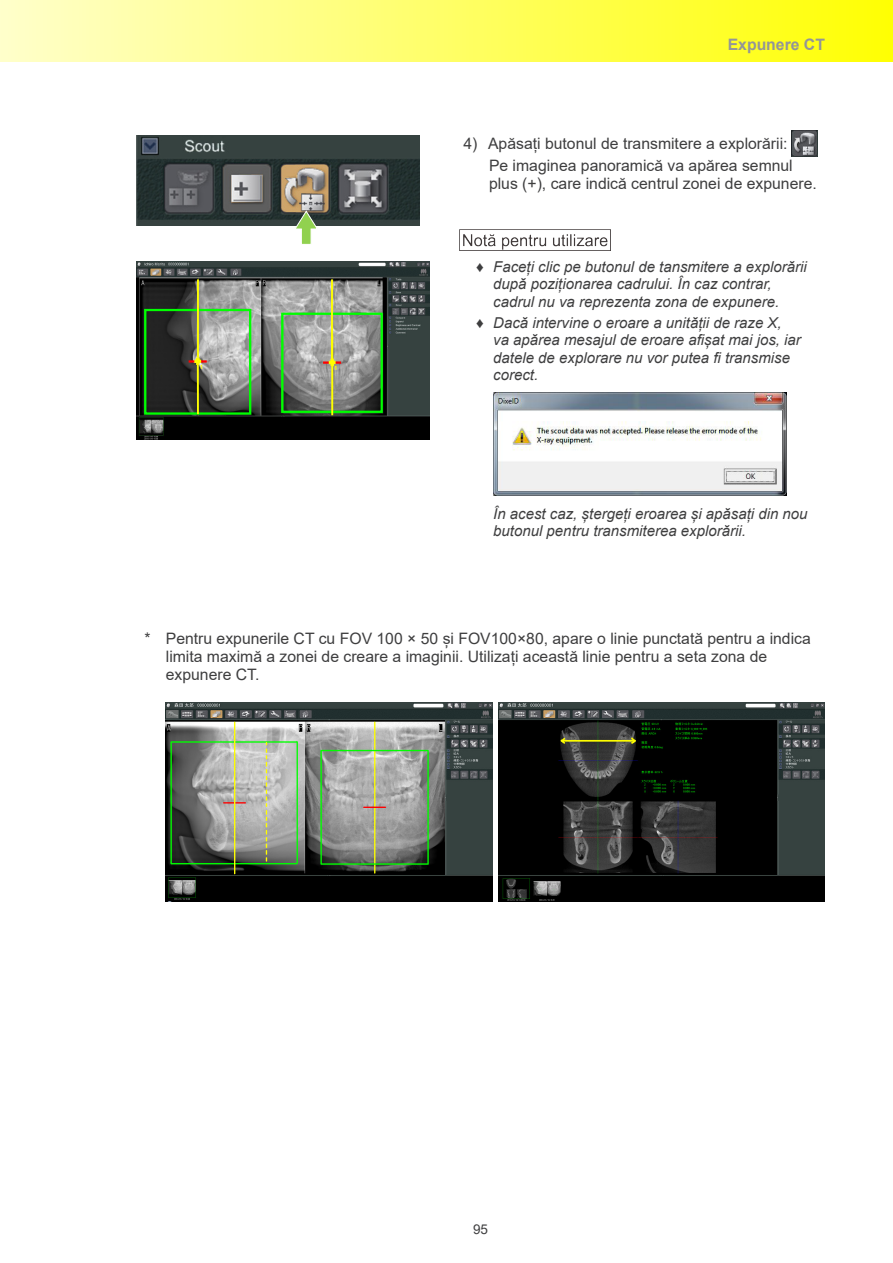
<style>
.page{position:relative;width:893px;height:1263px;background:#fff}
.page>*{position:absolute;margin:0;border:0;box-sizing:border-box;transform-origin:0 0}
.t1{font:15.75px/18px "Arial";color:#3e3e3f}
.t2{font:700 15.75px "Arial";color:#939598}
.t3{font:italic 15px/17.2px "Arial";color:#3e3e3f}
.t4{font:13.5px "Arial";color:#3e3e3f}
.t5{font:700 6px "Arial";color:#ff0}
.s1{font-style:normal}
</style>
<div class="page">
<div style="left:0;top:0;width:893px;height:62px;background:linear-gradient(to right,#ffffcb,#ffff03)"></div>
<img style="left:792px;top:131px;width:26px;height:25px">
<img style="left:459px;top:230px;width:151px;height:21px">
<img style="left:493px;top:393px;width:294px;height:102px">
<img style="left:136px;top:135px;width:283px;height:90px">
<svg style="left:294px;top:210px;width:25px;height:34px"></svg>
<img style="left:136px;top:261px;width:294px;height:179px">
<div style="left:144px;top:309px;width:107px;height:106px;border:2px solid #0f0"></div>
<svg style="left:189px;top:357px;width:18px;height:8px"></svg>
<hr style="left:197px;top:279px;width:2px;height:78px;background:#ff0">
<hr style="left:197px;top:365px;width:2px;height:49px;background:#ff0">
<div style="left:281px;top:313px;width:102px;height:100px;border:2px solid #0f0"></div>
<hr style="left:331px;top:279px;width:2px;height:80px;background:#ff0">
<svg style="left:323px;top:359px;width:18px;height:7px"></svg>
<hr style="left:331px;top:336px;width:2px;height:79px;background:#ff0">
<img style="left:166px;top:702px;width:326px;height:199px">
<img style="left:499px;top:702px;width:326px;height:199px">
<p class="t2" style="left:728px;top:33px;width:99px">Expunere CT</p>
<p class="t5" style="left:200px;top:362px;width:5px">1</p>
<p class="t5" style="left:334px;top:364px;width:5px">1</p>
<p class="t1" style="left:489px;top:132px;width:305px;line-height:22px;text-indent:-26px">4) Apăsați butonul de transmitere a explorării:<br>Pe imaginea panoramică va apărea semnul</p>
<p class="t1" style="left:489px;top:174px;width:329px">plus (+), care indică centrul zonei de expunere.</p>
<p class="t3" style="left:493px;top:258px;width:315px;text-indent:-17px"><span class="s1">♦</span> Faceți clic pe butonul de tansmitere a explorării după poziționarea cadrului. În caz contrar, cadrul nu va reprezenta zona de expunere.</p>
<p class="t3" style="left:493px;top:314px;width:309px;text-indent:-17px"><span class="s1">♦</span> Dacă intervine o eroare a unității de raze X, va apărea mesajul de eroare afișat mai jos, iar datele de explorare nu vor putea fi transmise corect.</p>
<p class="t3" style="left:493px;top:505px;width:316px">În acest caz, ștergeți eroarea și apăsați din nou butonul pentru transmiterea explorării.</p>
<p class="t1" style="left:166px;top:629px;width:646px;text-indent:-21px">* Pentru expunerile CT cu FOV 100 × 50 și FOV100×80, apare o linie punctată pentru a indica limita maximă a zonei de creare a imaginii. Utilizați această linie pentru a seta zona de expunere CT.</p>
<p class="t4" style="left:473px;top:1220px;width:17px">95</p>
</div>
